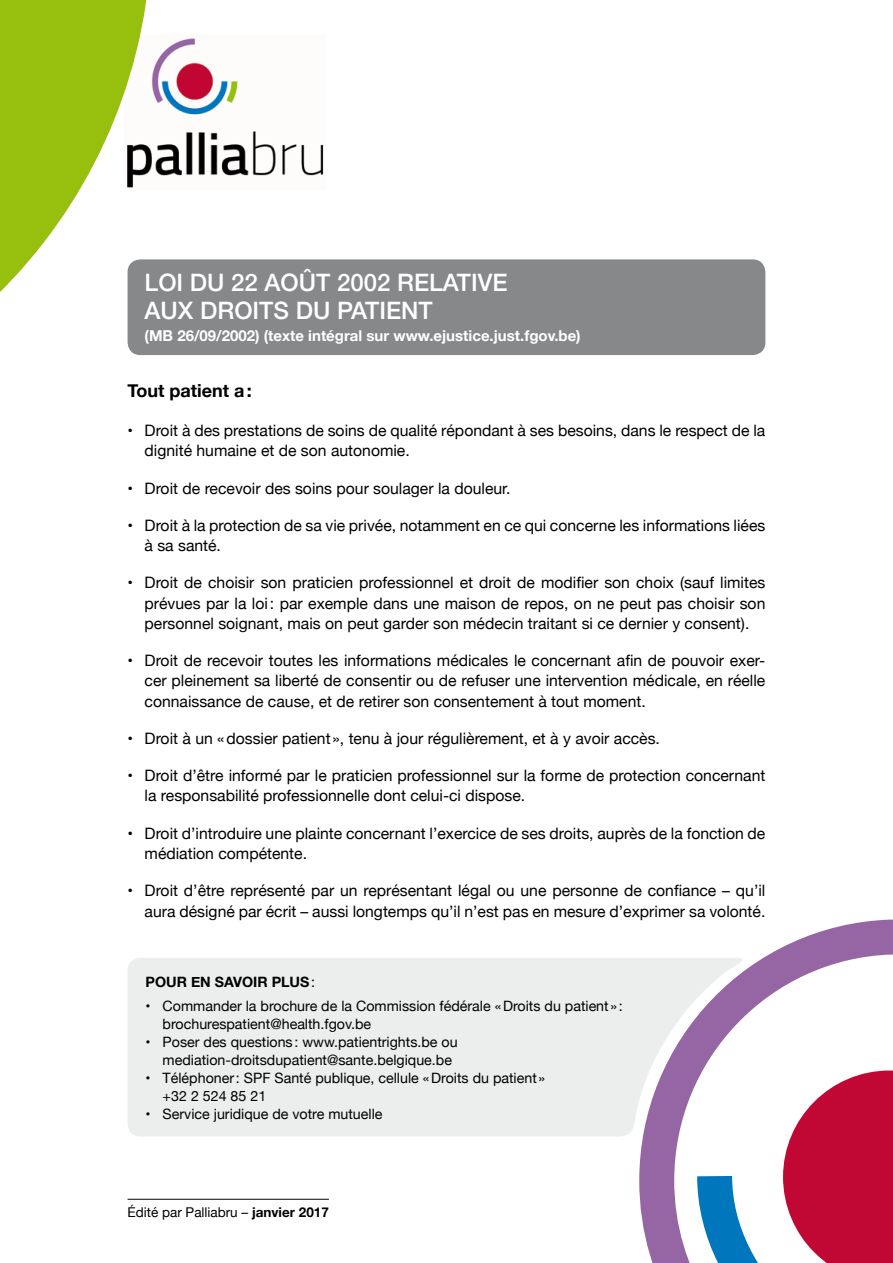
<style>
.page{position:relative;width:893px;height:1263px;background:#fff}
.page>*{position:absolute;margin:0;border:0;box-sizing:border-box;transform-origin:0 0}
.t1{font:500 24px/27.8px "Helvetica Neue";color:#fff}
.t2{font:700 18px "Helvetica Neue";color:#000}
.t3{font:15.75px/20.2px "Helvetica Neue";color:#000}
.t4{font:700 15px "Helvetica Neue";color:#fff}
.t5{font:14.25px/18px "Helvetica Neue";color:#000}
.t6{font:700 14.25px "Helvetica Neue";color:#000}
.t7{font:13.5px "Helvetica Neue";color:#000}
.s1{font-weight:400}
.s2{font-weight:700}
</style>
<div class="page">
<img style="left:150px;top:38px;width:174px;height:138px">
<svg style="left:639px;top:919px;width:254px;height:344px"></svg>
<svg style="left:0;top:0;width:150px;height:312px;fill:#97bf0d"></svg>
<svg style="left:128px;top:958px;width:621px;height:178px;background:#e9e7ea"></svg>
<hr style="left:128px;top:1199px;width:201px;height:1px;background:#000">
<div style="left:128px;top:259px;width:637px;height:96px;background:#87888a;border-radius:13px"></div>
<h1 class="t1" style="left:145px;top:268px;width:364px">LOI DU 22 AOÛT 2002 RELATIVE<br>AUX DROITS DU PATIENT</h1>
<p class="t4" style="left:145px;top:326px;width:438px">(MB 26/09/2002) (texte intégral sur www.ejustice.just.fgov.be)</p>
<p class="t2" style="left:128px;top:379px;width:126px">Tout patient a:</p>
<p class="t3" style="left:145px;top:420px;width:622px;text-indent:-17px">• Droit à des prestations de soins de qualité répondant à ses besoins, dans le respect de la dignité humaine et de son autonomie.</p>
<p class="t3" style="left:128px;top:478px;width:384px">• Droit de recevoir des soins pour soulager la douleur.</p>
<p class="t3" style="left:145px;top:515px;width:622px;text-indent:-17px">• Droit à la protection de sa vie privée, notamment en ce qui concerne les informations liées à sa santé.</p>
<p class="t3" style="left:145px;top:572px;width:622px;text-align:justify;text-indent:-17px">• Droit de choisir son praticien professionnel et droit de modifier son choix (sauf limites prévues par la loi: par exemple dans une maison de repos, on ne peut pas choisir son personnel soignant, mais on peut garder son médecin traitant si ce dernier y consent).</p>
<p class="t3" style="left:145px;top:650px;width:622px;text-align:justify;text-indent:-17px">• Droit de recevoir toutes les informations médicales le concernant afin de pouvoir exer&shy;cer pleinement sa liberté de consentir ou de refuser une intervention médicale, en réelle connaissance de cause, et de retirer son consentement à tout moment.</p>
<p class="t3" style="left:128px;top:728px;width:534px">• Droit à un «dossier patient », tenu à jour régulièrement, et à y avoir accès.</p>
<p class="t3" style="left:145px;top:765px;width:622px;text-indent:-17px">• Droit d’être informé par le praticien professionnel sur la forme de protection concernant la responsabilité professionnelle dont celui-ci dispose.</p>
<p class="t3" style="left:145px;top:823px;width:622px;text-indent:-17px">• Droit d’introduire une plainte concernant l’exercice de ses droits, auprès de la fonction de médiation compétente.</p>
<p class="t3" style="left:128px;top:880px;width:639px;text-align:right">• Droit d’être représenté par un représentant légal ou une personne de confiance – qu’il aura désigné par écrit – aussi longtemps qu’il n’est pas en mesure d’exprimer sa volonté.</p>
<p class="t6" style="left:146px;top:973px;width:171px">POUR EN SAVOIR PLUS<span class="s1">:</span></p>
<p class="t5" style="left:163px;top:997px;width:462px;text-indent:-17px">• Commander la brochure de la Commission fédérale «Droits du patient » : brochurespatient@health.fgov.be</p>
<p class="t5" style="left:163px;top:1033px;width:296px;text-indent:-17px">• Poser des questions: www.patientrights.be ou mediation-droitsdupatient@sante.belgique.be</p>
<p class="t5" style="left:163px;top:1069px;width:384px;text-indent:-17px">• Téléphoner: SPF Santé publique, cellule «Droits du patient » +32 2 524 85 21</p>
<p class="t5" style="left:146px;top:1105px;width:238px">• Service juridique de votre mutuelle</p>
<p class="t7" style="left:128px;top:1204px;width:203px">Édité par Palliabru – <span class="s2">janvier 2017</span></p>
</div>
